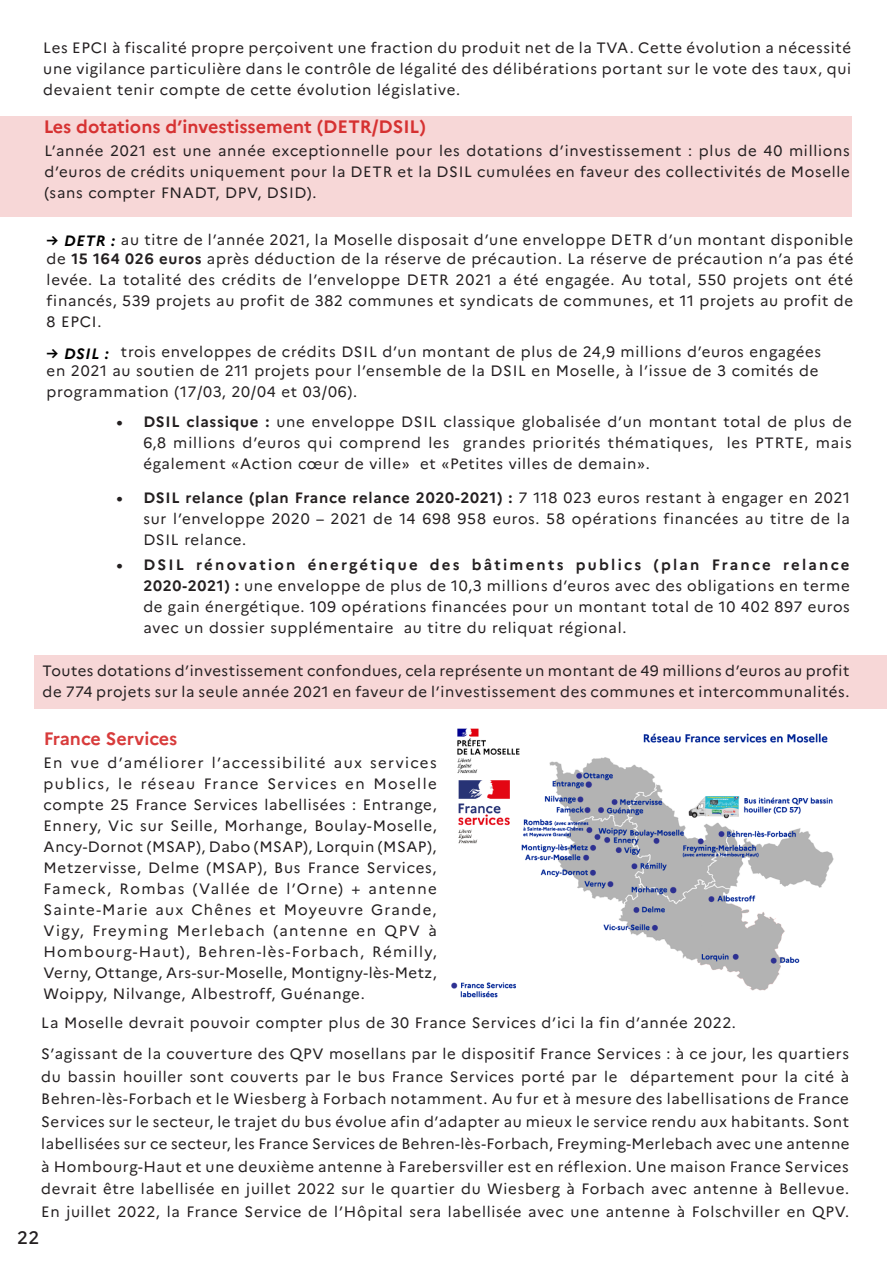
<style>
.page{position:relative;width:893px;height:1263px;background:#fff}
.page>*{position:absolute;margin:0;border:0;box-sizing:border-box;transform-origin:0 0}
.t1{font:700 18px "Marianne";color:#c00}
.t2{font:500 18px "Marianne";color:#231f20}
.Style_de_paragraphe{font:15px/21px "Marianne";letter-spacing:.05em;color:#231f20;text-align:justify}
.Style_de_paragraphe-2{font:italic 700 15px "Marianne";color:#000}
.s1{font-weight:700;font-style:italic;color:#000}
.s2{font-weight:700}
</style>
<div class="page">
<div style="left:0;top:117px;width:851px;height:100px;background:#f7d7d7"></div>
<div style="left:34px;top:655px;width:853px;height:53px;background:#f7d7d7"></div>
<img style="left:451px;top:728px;width:383px;height:270px">
<p class="Style_de_paragraphe" style="left:43px;top:37px;width:809px">Les EPCI à fiscalité propre perçoivent une fraction du produit net de la TVA. Cette évolution a nécessité une vigilance particulière dans le contrôle de légalité des délibérations portant sur le vote des taux, qui devaient tenir compte de cette évolution législative.</p>
<p class="t1" style="left:43px;top:116px;width:384px">Les dotations d’investissement (DETR/DSIL)</p>
<p class="Style_de_paragraphe" style="left:44px;top:140px;width:807px">L’année 2021 est une année exceptionnelle pour les dotations d’investissement : plus de 40 millions d’euros de crédits uniquement pour la DETR et la DSIL cumulées en faveur des collectivités de Moselle (sans compter FNADT, DPV, DSID).</p>
<p class="Style_de_paragraphe" style="left:47px;top:229px;width:808px"><span class="s1">→ DETR :</span> au titre de l’année 2021, la Moselle disposait d’une enveloppe DETR d’un montant disponible</p>
<p class="Style_de_paragraphe" style="left:47px;top:248px;width:808px">de <span class="s2">15 164 026 euros</span> après déduction de la réserve de précaution. La réserve de précaution n’a pas été levée. La totalité des crédits de l’enveloppe DETR 2021 a été engagée. Au total, 550 projets ont été financés, 539 projets au profit de 382 communes et syndicats de communes, et 11 projets au profit de 8 EPCI.</p>
<p class="Style_de_paragraphe-2" style="left:47px;top:344px;width:64px">→ DSIL :</p>
<p class="Style_de_paragraphe" style="left:121px;top:342px;width:702px">trois enveloppes de crédits DSIL d’un montant de plus de 24,9 millions d’euros engagées</p>
<p class="Style_de_paragraphe" style="left:47px;top:360px;width:773px">en 2021 au soutien de 211 projets pour l’ensemble de la DSIL en Moselle, à l’issue de 3 comités de programmation (17/03, 20/04 et 03/06).</p>
<p class="Style_de_paragraphe" style="left:143px;top:411px;width:710px;text-indent:-27px"><span class="s2">• DSIL classique :</span> une enveloppe DSIL classique globalisée d’un montant total de plus de 6,8 millions d’euros qui comprend les grandes priorités thématiques, les PTRTE, mais également «Action cœur de ville» et «Petites villes de demain».</p>
<p class="Style_de_paragraphe" style="left:143px;top:487px;width:708px;text-indent:-27px"><span class="s2">• DSIL relance (plan France relance 2020-2021) :</span> 7 118 023 euros restant à engager en 2021 sur l’enveloppe 2020 – 2021 de 14 698 958 euros. 58 opérations financées au titre de la DSIL relance.</p>
<p class="Style_de_paragraphe" style="left:143px;top:554px;width:708px;text-indent:-27px"><span class="s2">• DSIL rénovation énergétique des bâtiments publics (plan France relance 2020-2021) :</span> une enveloppe de plus de 10,3 millions d’euros avec des obligations en terme de gain énergétique. 109 opérations financées pour un montant total de 10 402 897 euros avec un dossier supplémentaire au titre du reliquat régional.</p>
<p class="Style_de_paragraphe" style="left:43px;top:660px;width:808px">Toutes dotations d’investissement confondues, cela représente un montant de 49 millions d’euros au profit de 774 projets sur la seule année 2021 en faveur de l’investissement des communes et intercommunalités.</p>
<p class="t1" style="left:43px;top:728px;width:135px">France Services</p>
<p class="Style_de_paragraphe" style="left:43px;top:752px;width:395px">En vue d’améliorer l’accessibilité aux services publics, le réseau France Services en Moselle compte 25 France Services labellisées : Entrange, Ennery, Vic sur Seille, Morhange, Boulay-Moselle, Ancy-Dornot (MSAP), Dabo (MSAP), Lorquin (MSAP), Metzervisse, Delme (MSAP), Bus France Services, Fameck, Rombas (Vallée de l’Orne) + antenne Sainte-Marie aux Chênes et Moyeuvre Grande, Vigy, Freyming Merlebach (antenne en QPV à Hombourg-Haut), Behren-lès-Forbach, Rémilly, Verny, Ottange, Ars-sur-Moselle, Montigny-lès-Metz, Woippy, Nilvange, Albestroff, Guénange.</p>
<p class="Style_de_paragraphe" style="left:41px;top:1012px;width:696px">La Moselle devrait pouvoir compter plus de 30 France Services d’ici la fin d’année 2022.</p>
<p class="Style_de_paragraphe" style="left:41px;top:1043px;width:810px;line-height:22.5px">S’agissant de la couverture des QPV mosellans par le dispositif France Services : à ce jour, les quartiers du bassin houiller sont couverts par le bus France Services porté par le département pour la cité à Behren-lès-Forbach et le Wiesberg à Forbach notamment. Au fur et à mesure des labellisations de France Services sur le secteur, le trajet du bus évolue afin d’adapter au mieux le service rendu aux habitants. Sont labellisées sur ce secteur, les France Services de Behren-lès-Forbach, Freyming-Merlebach avec une antenne à Hombourg-Haut et une deuxième antenne à Farebersviller est en réflexion. Une maison France Services devrait être labellisée en juillet 2022 sur le quartier du Wiesberg à Forbach avec antenne à Bellevue.<br>En juillet 2022, la France Service de l’Hôpital sera labellisée avec une antenne à Folschviller en QPV.</p>
<p class="t2" style="left:17px;top:1226px;width:24px">22</p>
</div>
